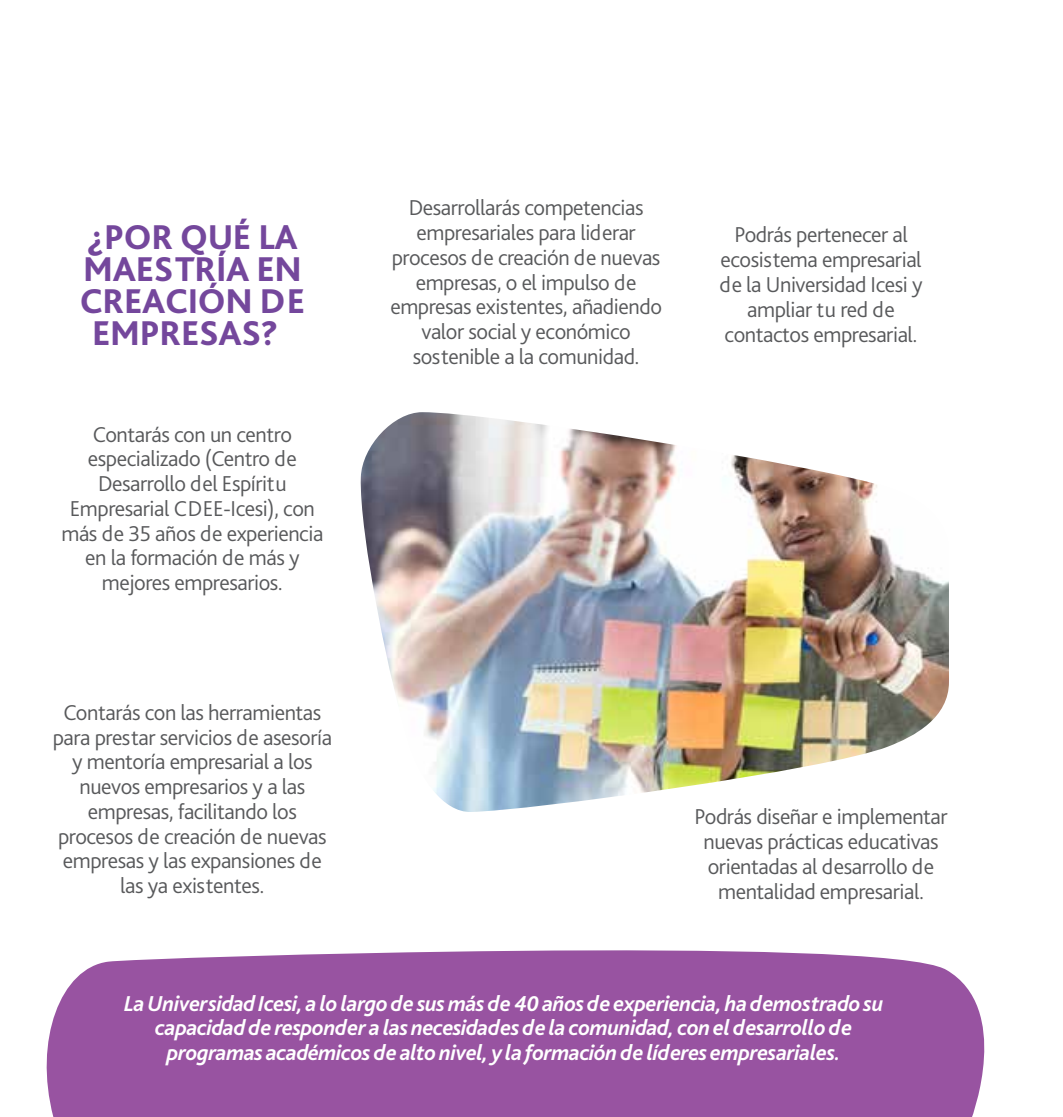
<style>
.page{position:relative;width:1063px;height:1117px;background:#fff}
.page>*{position:absolute;margin:0;border:0;box-sizing:border-box;transform-origin:0 0}
.t1{font:800 36px/32.2px "Bliss Pro";letter-spacing:-.01em;color:#74479c;text-align:center}
.t2{font:300 22.5px/24.8px "Bliss Pro";letter-spacing:-.02em;color:#58595b;text-align:center}
.t3{font:italic 700 22.5px/24.8px "Bliss Pro";letter-spacing:-.02em;color:#fff;text-align:center}
</style>
<div class="page">
<div style="left:46px;top:950px;width:939px;height:166px;background:#9853a1"></div>
<img style="left:360px;top:412px;width:589px;height:400px">
<h1 class="t1" style="left:80px;top:220px;width:227px">¿POR QUÉ LA<br>MAESTRÍA EN<br>CREACIÓN DE<br>EMPRESAS?</h1>
<p class="t2" style="left:61px;top:421px;width:263px">Contarás con un centro especializado (Centro de<br>Desarrollo del Espíritu<br>Empresarial CDEE-Icesi), con más de 35 años de experiencia en la formación de más y mejores empresarios.</p>
<p class="t2" style="left:53px;top:699px;width:281px">Contarás con las herramientas para prestar servicios de asesoría y mentoría empresarial a los nuevos empresarios y a las empresas, facilitando los procesos de creación de nuevas empresas y las expansiones de las ya existentes.</p>
<p class="t2" style="left:390px;top:195px;width:273px">Desarrollarás competencias empresariales para liderar procesos de creación de nuevas empresas, o el impulso de empresas existentes, añadiendo valor social y económico sostenible a la comunidad.</p>
<p class="t2" style="left:720px;top:222px;width:205px">Podrás pertenecer al ecosistema empresarial de la Universidad Icesi y ampliar tu red de contactos empresarial.</p>
<p class="t2" style="left:694px;top:803px;width:255px">Podrás diseñar e implementar nuevas prácticas educativas orientadas al desarrollo de mentalidad empresarial.</p>
<p class="t3" style="left:124px;top:990px;width:761px">La Universidad Icesi, a lo largo de sus más de 40 años de experiencia, ha demostrado su capacidad de responder a las necesidades de la comunidad, con el desarrollo de programas académicos de alto nivel, y la formación de líderes empresariales.</p>
</div>
